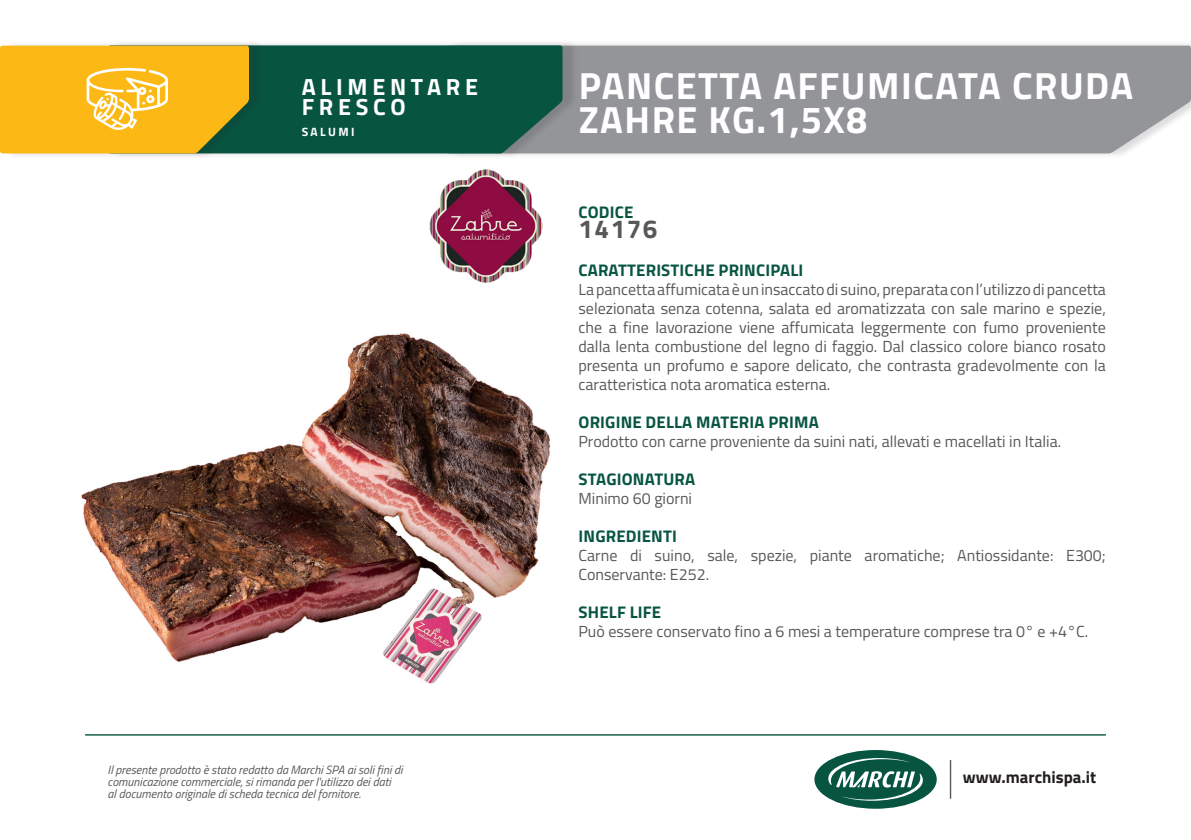
<style>
.page{position:relative;width:1191px;height:840px;background:#fff}
.page>*{position:absolute;margin:0;border:0;box-sizing:border-box;transform-origin:0 0}
.t1{font:700 37.8px/34.2px "Titillium Web";letter-spacing:.04em;color:#fff}
.t2{font:700 26px "Titillium Web";letter-spacing:.06em;color:#57585a}
.t3{font:700 23.4px "Titillium Web";letter-spacing:.2em;color:#fff}
.t4{font:700 16.8px "Titillium Web";letter-spacing:.01em;color:#075541}
.t5{font:700 16.8px "Titillium Web";color:#231f20}
.t6{font:16px/19px "Titillium Web";color:#57585a;text-align:justify}
.t7{font:italic 12px/12px "Titillium Web";color:#57585a}
.t8{font:700 12px "Titillium Web";letter-spacing:.2em;color:#fff}
</style>
<div class="page">
<hr style="left:949px;top:759px;width:2px;height:39px;background:#57585a">
<div style="left:814px;top:749px;width:122px;height:59px;background:#075541;border-radius:50%"></div>
<svg style="left:828px;top:757px;width:95px;height:43px"></svg>
<hr style="left:85px;top:733px;width:1021px;height:2px;background:#075541">
<div style="left:450px;top:40px;width:741px;height:119px;background:#231f20;opacity:.15"></div>
<div style="left:578px;top:46px;width:613px;height:107px;background:#939598"></div>
<div style="left:113px;top:40px;width:465px;height:119px;background:#231f20;opacity:.15"></div>
<div style="left:265px;top:45px;width:297px;height:108px;background:#075541"></div>
<div style="left:5px;top:40px;width:260px;height:119px;background:#231f20;opacity:.15"></div>
<svg style="left:0;top:46px;width:249px;height:107px;background:#f0b723"></svg>
<img style="left:81px;top:333px;width:469px;height:351px">
<img style="left:429px;top:169px;width:113px;height:113px">
<p class="t3" style="left:302px;top:69px;width:178px">ALIMENTARE</p>
<p class="t3" style="left:302px;top:88px;width:105px">FRESCO</p>
<p class="t8" style="left:302px;top:122px;width:54px">SALUMI</p>
<p class="t7" style="left:108px;top:762px;width:296px">Il presente prodotto è stato redatto da Marchi SPA ai soli fini di comunicazione commerciale, si rimanda per l'utilizzo dei dati<br>al documento originale di scheda tecnica del fornitore.</p>
<p class="t1" style="left:578px;top:66px;width:556px">PANCETTA AFFUMICATA CRUDA<br>ZAHRE KG.1,5X8</p>
<p class="t4" style="left:578px;top:199px;width:56px">CODICE</p>
<p class="t2" style="left:578px;top:208px;width:81px">14176</p>
<p class="t4" style="left:578px;top:257px;width:226px">CARATTERISTICHE PRINCIPALI</p>
<p class="t6" style="left:578px;top:279px;width:529px">La pancetta affumicata è un insaccato di suino, preparata con l’utilizzo di pancetta selezionata senza cotenna, salata ed aromatizzata con sale marino e spezie, che a fine lavorazione viene affumicata leggermente con fumo proveniente dalla lenta combustione del legno di faggio. Dal classico colore bianco rosato presenta un profumo e sapore delicato, che contrasta gradevolmente con la caratteristica nota aromatica esterna.</p>
<p class="t4" style="left:578px;top:409px;width:242px">ORIGINE DELLA MATERIA PRIMA</p>
<p class="t6" style="left:578px;top:431px;width:484px">Prodotto con carne proveniente da suini nati, allevati e macellati in Italia.</p>
<p class="t4" style="left:578px;top:466px;width:118px">STAGIONATURA</p>
<p class="t6" style="left:578px;top:488px;width:115px">Minimo 60 giorni</p>
<p class="t4" style="left:578px;top:523px;width:100px">INGREDIENTI</p>
<p class="t6" style="left:578px;top:545px;width:529px">Carne di suino, sale, spezie, piante aromatiche; Antiossidante: E300;<br>Conservante: E252.</p>
<p class="t4" style="left:578px;top:599px;width:84px">SHELF LIFE</p>
<p class="t6" style="left:578px;top:621px;width:511px">Può essere conservato fino a 6 mesi a temperature comprese tra 0° e +4°C.</p>
<p class="t5" style="left:963px;top:764px;width:135px">www.marchispa.it</p>
</div>
